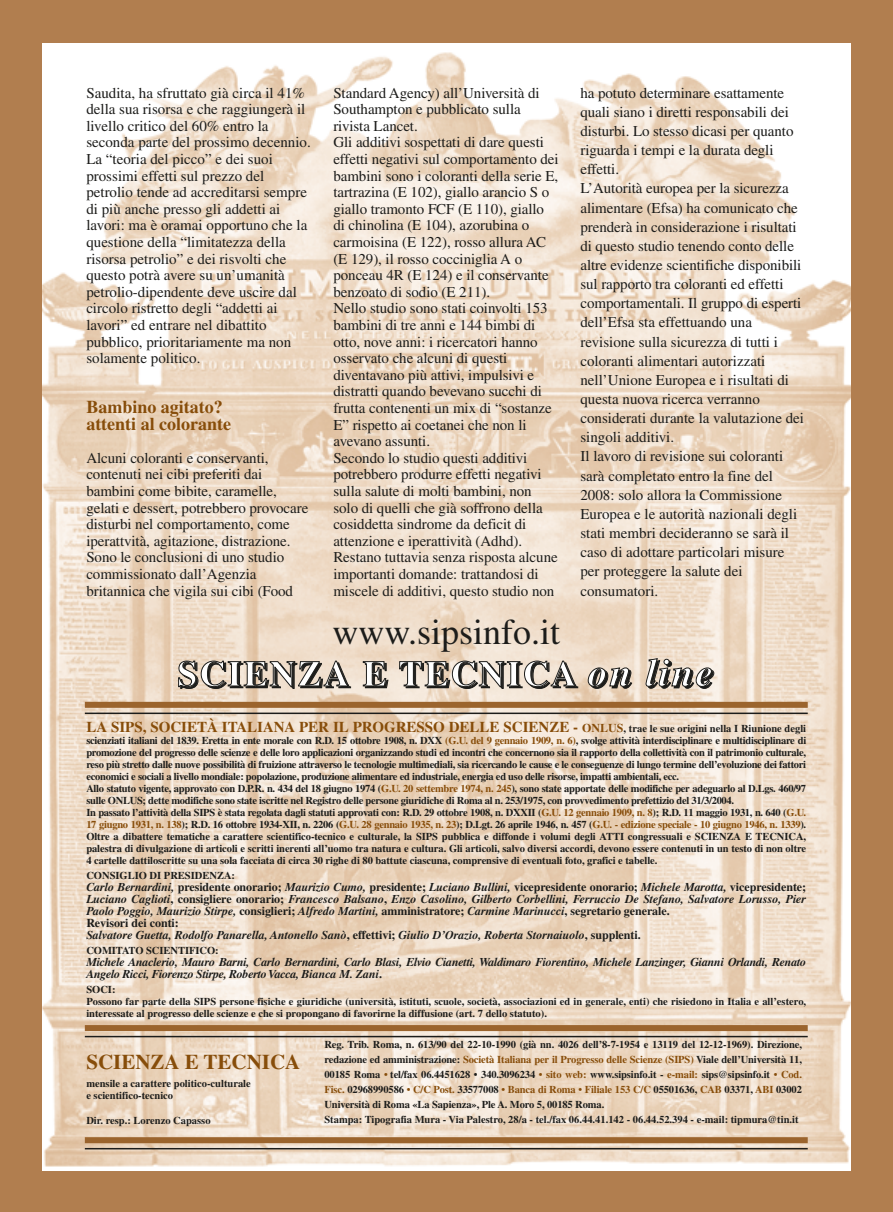
<style>
.page{position:relative;width:893px;height:1212px;background:#fff}
.page>*{position:absolute;margin:0;border:0;box-sizing:border-box;transform-origin:0 0}
.t1{font:36px/42px "Times";color:#1c1c1a;text-align:center}
.t2{font:700 21px "Times";color:#874d0a}
.t3{font:700 18px/16.6px "Times";color:#874d0a}
.t4{font:15px/16.6px "Times";letter-spacing:-.005em;color:#1c1c1a}
.t5{font:700 15px "Times";color:#874d0a}
.t6{font:italic 700 12px/12px "Times";letter-spacing:-.005em;color:#1c1c1a}
.t7{font:700 10.5px/12px "Times";letter-spacing:-.015em;color:#1c1c1a}
.s1{font-weight:700;color:#fff}
.s2{font-weight:700;font-style:italic;font-size:39px;color:#fff}
.s3{font-size:12px}
.s4{font-size:10.5px;color:#1c1c1a}
.s5{color:#874d0a}
.s6{font-style:normal}
</style>
<div class="page">
<div style="left:0;top:1px;width:893px;height:1211px;background:#b17e4f"></div>
<img style="left:42px;top:43px;width:808px;height:1127px">
<div style="left:85px;top:702px;width:723px;height:6px;background:#9b642d"></div>
<hr style="left:85px;top:712px;width:723px;height:2px;background:#1c1c1a">
<div style="left:85px;top:1025px;width:723px;height:6px;background:#9b642d"></div>
<hr style="left:85px;top:1036px;width:723px;height:1px;background:#1c1c1a">
<div style="left:85px;top:1137px;width:723px;height:6px;background:#9b642d"></div>
<hr style="left:85px;top:1148px;width:723px;height:1px;background:#1c1c1a">
<p class="t4" style="left:86px;top:86px;width:226px">Saudita, ha sfruttato già circa il 41% della sua risorsa e che raggiungerà il livello critico del 60% entro la seconda parte del prossimo decennio.<br>La “teoria del picco” e dei suoi prossimi effetti sul prezzo del petrolio tende ad accreditarsi sempre di più anche presso gli addetti ai lavori: ma è oramai opportuno che la questione della “limitatezza della risorsa petrolio” e dei risvolti che questo potrà avere su un’umanità petrolio-dipendente deve uscire dal circolo ristretto degli “addetti ai lavori” ed entrare nel dibattito pubblico, prioritariamente ma non solamente politico.</p>
<p class="t3" style="left:86px;top:400px;width:146px">Bambino agitato? attenti al colorante</p>
<p class="t4" style="left:86px;top:451px;width:223px">Alcuni coloranti e conservanti, contenuti nei cibi preferiti dai bambini come bibite, caramelle, gelati e dessert, potrebbero provocare disturbi nel comportamento, come iperattvità, agitazione, distrazione.<br>Sono le conclusioni di uno studio commissionato dall’Agenzia britannica che vigila sui cibi (Food</p>
<p class="t4" style="left:333px;top:86px;width:227px">Standard Agency) all’Università di Southampton e pubblicato sulla rivista Lancet.<br>Gli additivi sospettati di dare questi effetti negativi sul comportamento dei bambini sono i coloranti della serie E, tartrazina (E 102), giallo arancio S o giallo tramonto FCF (E 110), giallo di chinolina (E 104), azorubina o carmoisina (E 122), rosso allura AC (E 129), il rosso cocciniglia A o ponceau 4R (E 124) e il conservante benzoato di sodio (E 211).<br>Nello studio sono stati coinvolti 153 bambini di tre anni e 144 bimbi di otto, nove anni: i ricercatori hanno osservato che alcuni di questi diventavano più attivi, impulsivi e distratti quando bevevano succhi di frutta contenenti un mix di “sostanze E” rispetto ai coetanei che non li avevano assunti.<br>Secondo lo studio questi additivi potrebbero produrre effetti negativi sulla salute di molti bambini, non solo di quelli che già soffrono della cosiddetta sindrome da deficit di attenzione e iperattività (Adhd).<br>Restano tuttavia senza risposta alcune importanti domande: trattandosi di miscele di additivi, questo studio non</p>
<p class="t4" style="left:580px;top:84px;width:225px;line-height:19.2px">ha potuto determinare esattamente quali siano i diretti responsabili dei disturbi. Lo stesso dicasi per quanto riguarda i tempi e la durata degli effetti.<br>L’Autorità europea per la sicurezza alimentare (Efsa) ha comunicato che prenderà in considerazione i risultati di questo studio tenendo conto delle altre evidenze scientifiche disponibili sul rapporto tra coloranti ed effetti comportamentali. Il gruppo di esperti dell’Efsa sta effettuando una revisione sulla sicurezza di tutti i coloranti alimentari autorizzati nell’Unione Europea e i risultati di questa nuova ricerca verranno considerati durante la valutazione dei singoli additivi.<br>Il lavoro di revisione sui coloranti sarà completato entro la fine del 2008: solo allora la Commissione Europea e le autorità nazionali degli stati membri decideranno se sarà il caso di adottare particolari misure per proteggere la salute dei consumatori.</p>
<h1 class="t1" style="left:177px;top:614px;width:537px">www.sipsinfo.it<br><span class="s1">SCIENZA E TECNICA</span> <span class="s2">on line</span></h1>
<p class="t5" style="left:86px;top:722px;width:721px">LA SIPS, SOCIETÀ ITALIANA PER IL PROGRESSO DELLE SCIENZE - <span class="s3">ONLUS</span><span class="s4">, trae le sue origini nella I Riunione degli</span></p>
<p class="t7" style="left:86px;top:736px;width:721px">scienziati italiani del 1839. Eretta in ente morale con R.D. 15 ottobre 1908, n. DXX <span class="s5">(G.U. del 9 gennaio 1909, n. 6)</span>, svolge attività interdisciplinare e multidisciplinare di promozione del progresso delle scienze e delle loro applicazioni organizzando studi ed incontri che concernono sia il rapporto della collettività con il patrimonio culturale, reso più stretto dalle nuove possibilità di fruizione attraverso le tecnologie multimediali, sia ricercando le cause e le conseguenze di lungo termine dell’evoluzione dei fattori economici e sociali a livello mondiale: popolazione, produzione alimentare ed industriale, energia ed uso delle risorse, impatti ambientali, ecc.<br>Allo statuto vigente, approvato con D.P.R. n. 434 del 18 giugno 1974 (<span class="s5">G.U. 20 settembre 1974, n. 245</span>), sono state apportate delle modifiche per adeguarlo al D.Lgs. 460/97 sulle ONLUS; dette modifiche sono state iscritte nel Registro delle persone giuridiche di Roma al n. 253/1975, con provvedimento prefettizio del 31/3/2004.<br>In passato l’attività della SIPS è stata regolata dagli statuti approvati con: R.D. 29 ottobre 1908, n. DXXII (<span class="s5">G.U. 12 gennaio 1909, n. 8</span>); R.D. 11 maggio 1931, n. 640 (<span class="s5">G.U.<br>17 giugno 1931, n. 138</span>); R.D. 16 ottobre 1934-XII, n. 2206 (<span class="s5">G.U. 28 gennaio 1935, n. 23</span>); D.Lgt. 26 aprile 1946, n. 457 (<span class="s5">G.U. - edizione speciale - 10 giugno 1946, n. 1339</span>).<br>Oltre a dibattere tematiche a carattere scientifico-tecnico e culturale, la SIPS pubblica e diffonde i volumi degli ATTI congressuali e SCIENZA E TECNICA, palestra di divulgazione di articoli e scritti inerenti all’uomo tra natura e cultura. Gli articoli, salvo diversi accordi, devono essere contenuti in un testo di non oltre 4 cartelle dattiloscritte su una sola facciata di circa 30 righe di 80 battute ciascuna, comprensive di eventuali foto, grafici e tabelle.</p>
<p class="t7" style="left:86px;top:871px;width:150px">CONSIGLIO DI PRESIDENZA:</p>
<p class="t6" style="left:86px;top:882px;width:721px">Carlo Bernardini, <span class="s6">presidente onorario;</span> Maurizio Cumo, <span class="s6">presidente;</span> Luciano Bullini, <span class="s6">vicepresidente onorario;</span> Michele Marotta, <span class="s6">vicepresidente; </span>Luciano Caglioti<span class="s6">, consigliere onorario;</span> Francesco Balsano<span class="s6">,</span> Enzo Casolino, Gilberto Corbellini, Ferruccio De Stefano, Salvatore Lorusso, Pier Paolo Poggio, Maurizio Stirpe, <span class="s6">consiglieri;</span> Alfredo Martini, <span class="s6">amministratore;</span> Carmine Marinucci<span class="s6">, segretario generale.<br>Revisori dei conti:<br></span>Salvatore Guetta, Rodolfo Panarella, Antonello Sanò<span class="s6">, effettivi;</span> Giulio D’Orazio, Roberta Stornaiuolo<span class="s6">, supplenti.</span></p>
<p class="t7" style="left:86px;top:946px;width:134px">COMITATO SCIENTIFICO:</p>
<p class="t6" style="left:86px;top:957px;width:721px">Michele Anaclerio, Mauro Barni, Carlo Bernardini, Carlo Blasi, Elvio Cianetti, Waldimaro Fiorentino, Michele Lanzinger, Gianni Orlandi, Renato<br>Angelo Ricci, Fiorenzo Stirpe, Roberto Vacca, Bianca M. Zani<span class="s6">.</span></p>
<p class="t7" style="left:86px;top:985px;width:721px">SOCI:<br>Possono far parte della SIPS persone fisiche e giuridiche (università, istituti, scuole, società, associazioni ed in generale, enti) che risiedono in Italia e all’estero, interessate al progresso delle scienze e che si propongano di favorirne la diffusione (art. 7 dello statuto).</p>
<h2 class="t2" style="left:86px;top:1054px;width:216px">SCIENZA E TECNICA</h2>
<p class="t7" style="left:86px;top:1078px;width:166px;line-height:12.6px">mensile a carattere politico-culturale e scientifico-tecnico</p>
<p class="t7" style="left:86px;top:1116px;width:126px">Dir. resp.: Lorenzo Capasso</p>
<p class="t7" style="left:324px;top:1038px;width:479px;line-height:15px">Reg. Trib. Roma, n. 613/90 del 22-10-1990 (già nn. 4026 dell’8-7-1954 e 13119 del 12-12-1969). Direzione, redazione ed amministrazione: <span class="s5">Società Italiana per il Progresso delle Scienze (SIPS)</span> Viale dell’Università 11, 00185 Roma <span class="s5">•</span> tel/fax 06.4451628 • 340.3096234 <span class="s5">• sito web:</span> www.sipsinfo.it - <span class="s5">e-mail:</span> sips@sipsinfo.it <span class="s5">• Cod.<br>Fisc.</span> 02968990586 <span class="s5">• C/C Post.</span> 33577008 <span class="s5">• Banca di Roma • Filiale 153 C/C</span> 05501636, <span class="s5">CAB</span> 03371, <span class="s5">ABI</span> 03002<br>Università di Roma «La Sapienza», Ple A. Moro 5, 00185 Roma.<br>Stampa: Tipografia Mura - Via Palestro, 28/a - tel./fax 06.44.41.142 - 06.44.52.394 - e-mail: tipmura@tin.it</p>
</div>
